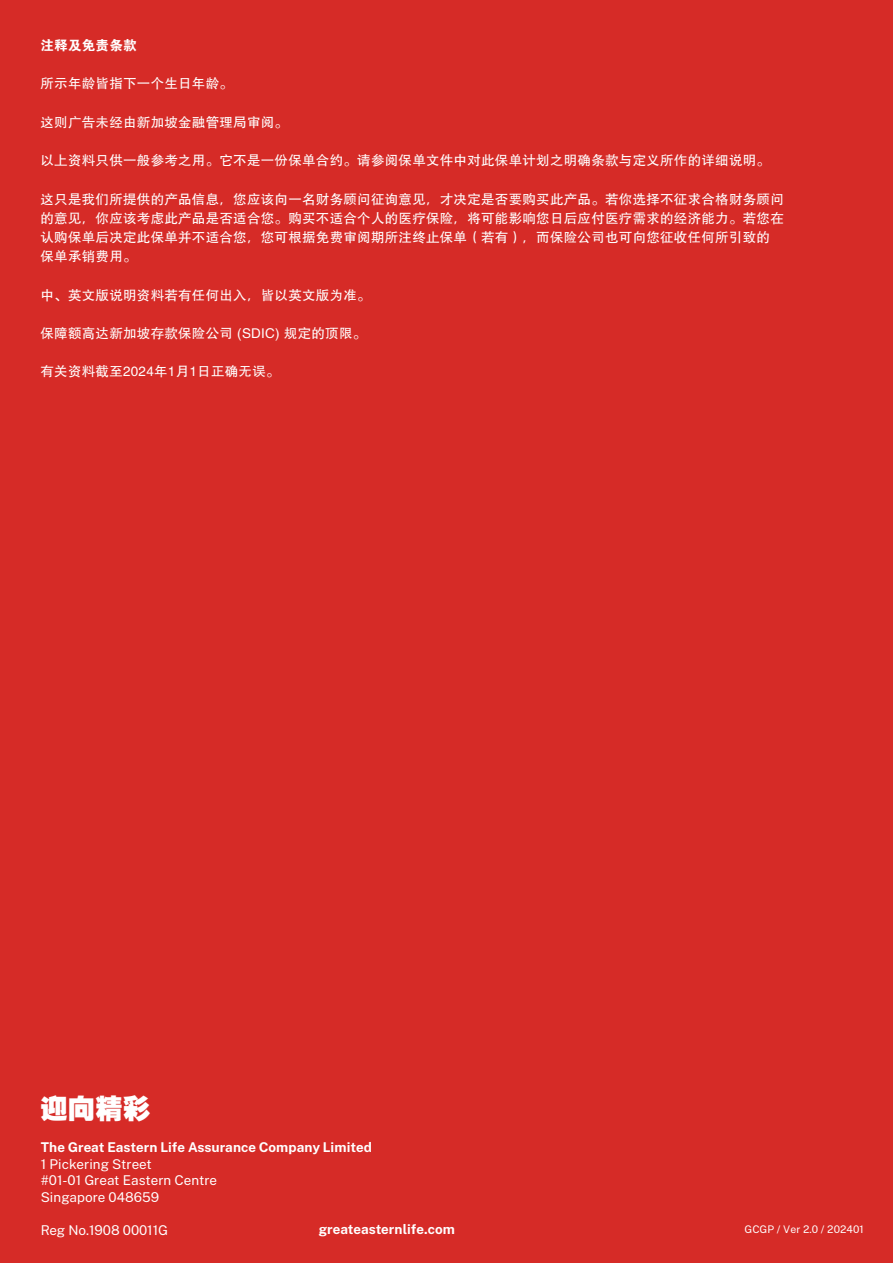
<style>
.page{position:relative;width:893px;height:1263px;background:#d62b27}
.page>*{position:absolute;margin:0;border:0;box-sizing:border-box;transform-origin:0 0}
.t1{font:27px "FZCCHJW GB1 0";color:#fff}
.t2{font:13.5px/19.2px "FZHTJW GB1 0";letter-spacing:.02em;color:#fff}
.t3{font:13.5px/16.5px "Public Sans";color:#fff}
.t4{font:700 13.5px "Public Sans";color:#fff}
.t5{font:13.5px "FZDHTJW GB1 0";letter-spacing:.02em;color:#fff}
.t6{font:10.5px "Public Sans";letter-spacing:.01em;color:#fff}
.s1{font-family:"Koz Go Pr 6 N"}
</style>
<div class="page">
<p class="t5" style="left:41px;top:38px;width:98px">注释及免责条款</p>
<p class="t2" style="left:41px;top:74px;width:194px">所示年龄皆指下一个生日年龄。</p>
<p class="t2" style="left:41px;top:113px;width:249px">这则广告未经由新加坡金融管理局审阅。</p>
<p class="t2" style="left:41px;top:151px;width:731px">以上资料只供一般参考之用。它不是一份保单合约。请参阅保单文件中对此保单计划之明确条款与定义所作的详细说明。</p>
<p class="t2" style="left:41px;top:189px;width:745px">这只是我们所提供的产品信息<span class="s1">，</span>您应该向一名财务顾问征询意见<span class="s1">，</span>才决定是否要购买此产品。若你选择不征求合格财务顾问的意见<span class="s1">，</span>你应该考虑此产品是否适合您。购买不适合个人的医疗保险<span class="s1">，</span>将可能影响您日后应付医疗需求的经济能力。若您在认购保单后决定此保单并不适合您<span class="s1">，</span>您可根据免费审阅期所注终止保单（若有）<span class="s1">，</span>而保险公司也可向您征收任何所引致的保单承销费用。</p>
<p class="t2" style="left:41px;top:285px;width:332px">中、英文版说明资料若有任何出入<span class="s1">，</span>皆以英文版为准。</p>
<p class="t2" style="left:41px;top:324px;width:327px">保障额高达新加坡存款保险公司 (SDIC) 规定的顶限。</p>
<p class="t2" style="left:41px;top:362px;width:241px">有关资料截至2024年1月1日正确无误。</p>
<h1 class="t1" style="left:40px;top:1094px;width:111px">迎向精彩</h1>
<p class="t4" style="left:41px;top:1137px;width:333px">The Great Eastern Life Assurance Company Limited</p>
<p class="t3" style="left:41px;top:1155px;width:178px">1 Pickering Street<br>#01-01 Great Eastern Centre<br>Singapore 048659</p>
<p class="t3" style="left:41px;top:1221px;width:129px">Reg No.1908 00011G</p>
<p class="t4" style="left:319px;top:1218px;width:138px">greateasternlife.com</p>
<p class="t6" style="left:744px;top:1222px;width:121px">GCGP / Ver 2.0 / 202401</p>
</div>
